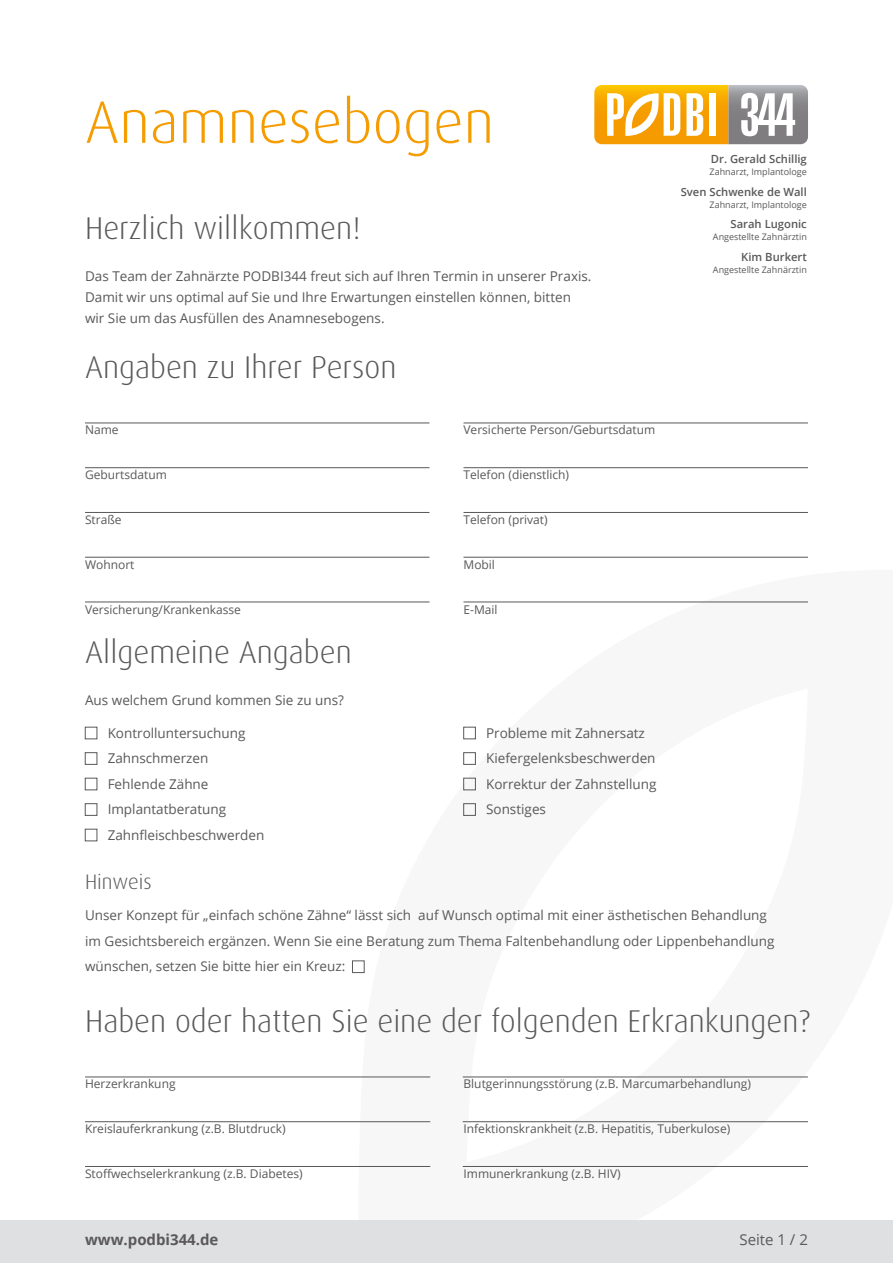
<style>
.page{position:relative;width:893px;height:1263px;background:#fff}
.page>*{position:absolute;margin:0;border:0;box-sizing:border-box;transform-origin:0 0}
.t1{font:300 60px "Dax";color:#f59c00}
.t2{font:300 31.5px "Dax";color:#5a585a}
.t3{font:300 21px "Dax";color:#5a585a}
.t4{font:700 15px "Open Sans";color:#5a585a}
.t5{font:15px "Open Sans";color:#5a585a}
.t6{font:13.5px/25.5px "Open Sans";color:#5a585a}
.t7{font:12px "Open Sans";color:#5a5759}
.t8{font:12px "Open Sans";color:#5a585a}
.t9{font:600 11.25px "Open Sans";color:#5a585a}
.t10{font:9px "Open Sans";color:#5a585a}
</style>
<div class="page">
<svg style="left:355px;top:601px;width:453px;height:566px"></svg>
<svg style="left:594px;top:85px;width:214px;height:59px"></svg>
<div style="left:0;top:1220px;width:893px;height:43px;background:#dfe0e2"></div>
<div style="left:85px;top:727px;width:12px;height:12px;border:1px solid #5a585a"></div>
<div style="left:85px;top:752px;width:12px;height:12px;border:1px solid #5a585a"></div>
<div style="left:85px;top:778px;width:12px;height:12px;border:1px solid #5a585a"></div>
<div style="left:85px;top:803px;width:12px;height:12px;border:1px solid #5a585a"></div>
<div style="left:85px;top:829px;width:12px;height:12px;border:1px solid #5a585a"></div>
<div style="left:463px;top:727px;width:13px;height:12px;border:1px solid #5a585a"></div>
<div style="left:463px;top:752px;width:13px;height:12px;border:1px solid #5a585a"></div>
<div style="left:463px;top:778px;width:13px;height:12px;border:1px solid #5a585a"></div>
<div style="left:463px;top:803px;width:13px;height:12px;border:1px solid #5a585a"></div>
<div style="left:352px;top:961px;width:12px;height:12px;border:1px solid #5a585a"></div>
<hr style="left:85px;top:423px;width:344px;height:1px;background:#5a5759">
<hr style="left:463px;top:423px;width:345px;height:1px;background:#5a5759">
<hr style="left:85px;top:512px;width:344px;height:1px;background:#5a5759">
<hr style="left:463px;top:512px;width:345px;height:1px;background:#5a5759">
<hr style="left:85px;top:467px;width:344px;height:1px;background:#5a5759">
<hr style="left:463px;top:467px;width:345px;height:1px;background:#5a5759">
<hr style="left:85px;top:557px;width:344px;height:1px;background:#5a5759">
<hr style="left:463px;top:557px;width:345px;height:1px;background:#5a5759">
<hr style="left:85px;top:602px;width:344px;height:1px;background:#5a5759">
<hr style="left:463px;top:602px;width:345px;height:1px;background:#5a5759">
<hr style="left:85px;top:1077px;width:345px;height:1px;background:#5a5759">
<hr style="left:463px;top:1077px;width:345px;height:1px;background:#5a5759">
<hr style="left:85px;top:1166px;width:345px;height:1px;background:#5a5759">
<hr style="left:463px;top:1166px;width:345px;height:1px;background:#5a5759">
<hr style="left:85px;top:1121px;width:345px;height:1px;background:#5a5759">
<hr style="left:463px;top:1121px;width:345px;height:1px;background:#5a5759">
<h1 class="t1" style="left:85px;top:89px;width:411px">Anamnesebogen</h1>
<h2 class="t2" style="left:85px;top:211px;width:277px">Herzlich willkommen!</h2>
<p class="t6" style="left:85px;top:265px;width:508px;line-height:21px">Das Team der Zahnärzte PODBI344 freut sich auf Ihren Termin in unserer Praxis.<br>Damit wir uns optimal auf Sie und Ihre Erwartungen einstellen können, bitten wir Sie um das Ausfüllen des Anamnesebogens.</p>
<h2 class="t2" style="left:85px;top:350px;width:313px">Angaben zu Ihrer Person</h2>
<p class="t8" style="left:85px;top:421px;width:35px">Name</p>
<p class="t8" style="left:85px;top:466px;width:83px">Geburtsdatum</p>
<p class="t8" style="left:85px;top:511px;width:38px">Straße</p>
<p class="t8" style="left:85px;top:556px;width:51px">Wohnort</p>
<p class="t8" style="left:85px;top:601px;width:157px">Versicherung/Krankenkasse</p>
<h2 class="t2" style="left:85px;top:634px;width:268px">Allgemeine Angaben</h2>
<p class="t6" style="left:85px;top:687px;width:260px">Aus welchem Grund kommen Sie zu uns?</p>
<p class="t8" style="left:463px;top:421px;width:193px">Versicherte Person/Geburtsdatum</p>
<p class="t8" style="left:463px;top:466px;width:107px">Telefon (dienstlich)</p>
<p class="t8" style="left:463px;top:511px;width:86px">Telefon (privat)</p>
<p class="t8" style="left:463px;top:556px;width:33px">Mobil</p>
<p class="t8" style="left:463px;top:601px;width:36px">E-Mail</p>
<p class="t6" style="left:108px;top:719px;width:158px">Kontrolluntersuchung<br>Zahnschmerzen<br>Fehlende Zähne<br>Implantatberatung<br>Zahnfleischbeschwerden</p>
<p class="t6" style="left:486px;top:719px;width:172px">Probleme mit Zahnersatz<br>Kiefergelenksbeschwerden<br>Korrektur der Zahnstellung<br>Sonstiges</p>
<h3 class="t3" style="left:85px;top:870px;width:68px">Hinweis</h3>
<p class="t9" style="left:711px;top:151px;width:97px">Dr. Gerald Schillig</p>
<p class="t10" style="left:710px;top:166px;width:99px">Zahnarzt, Implantologe</p>
<p class="t9" style="left:681px;top:184px;width:128px">Sven Schwenke de Wall</p>
<p class="t10" style="left:710px;top:198px;width:99px">Zahnarzt, Implantologe</p>
<p class="t9" style="left:730px;top:216px;width:78px">Sarah Lugonic</p>
<p class="t10" style="left:713px;top:231px;width:95px">Angestellte Zahnärztin</p>
<p class="t9" style="left:741px;top:249px;width:67px">Kim Burkert</p>
<p class="t10" style="left:713px;top:263px;width:95px">Angestellte Zahnärztin</p>
<p class="t6" style="left:85px;top:902px;width:691px">Unser Konzept für „einfach schöne Zähne“ lässt sich auf Wunsch optimal mit einer ästhetischen Behandlung im Gesichtsbereich ergänzen. Wenn Sie eine Beratung zum Thema Faltenbehandlung oder Lippenbehandlung wünschen, setzen Sie bitte hier ein Kreuz:</p>
<h2 class="t2" style="left:85px;top:1004px;width:726px">Haben oder hatten Sie eine der folgenden Erkrankungen?</h2>
<p class="t7" style="left:85px;top:1075px;width:92px">Herzerkrankung</p>
<p class="t7" style="left:85px;top:1120px;width:202px">Kreislauferkrankung (z.B. Blutdruck)</p>
<p class="t7" style="left:85px;top:1165px;width:219px">Stoffwechselerkrankung (z.B. Diabetes)</p>
<p class="t7" style="left:463px;top:1075px;width:289px">Blutgerinnungsstörung (z.B. Marcumarbehandlung)</p>
<p class="t7" style="left:463px;top:1120px;width:268px">Infektionskrankheit (z.B. Hepatitis, Tuberkulose)</p>
<p class="t7" style="left:463px;top:1165px;width:159px">Immunerkrankung (z.B. HIV)</p>
<p class="t4" style="left:85px;top:1229px;width:135px">www.podbi344.de</p>
<p class="t5" style="left:739px;top:1229px;width:70px">Seite 1 / 2</p>
</div>
